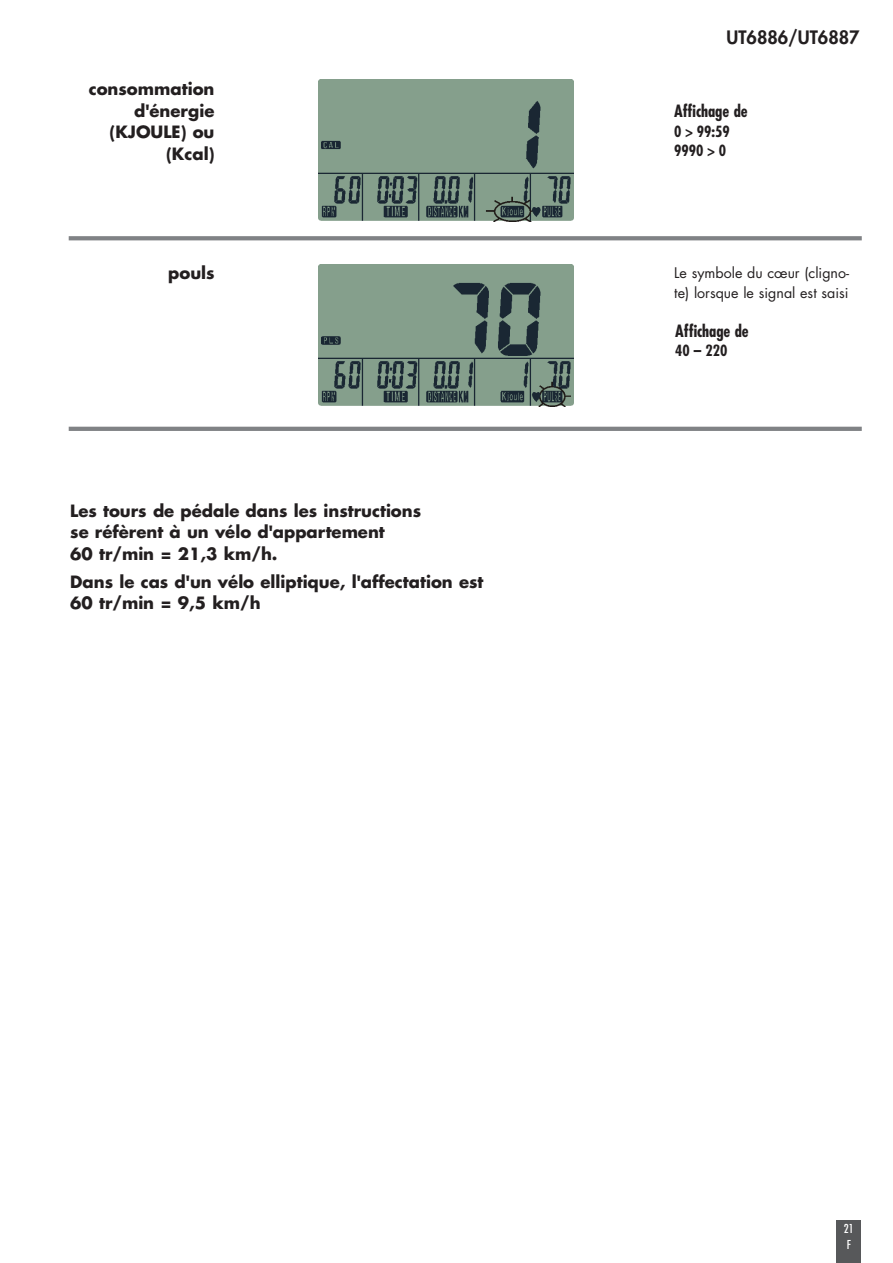
<style>
.page{position:relative;width:893px;height:1263px;background:#fff}
.page>*{position:absolute;margin:0;border:0;box-sizing:border-box;transform-origin:0 0}
.t1{font:800 18px "Futura";color:#231f20}
.t2{font:700 16.5px/21.5px "Futura";color:#231f20}
.t3{font:700 condensed 16.5px "Futura";color:#231f20}
.t4{font:700 condensed 15px/19px "Futura";color:#231f20}
.t5{font:14.25px/20.5px "Futura CE";color:#231f20}
.t6{font:condensed 12px/15.6px "Futura";color:#fff}
</style>
<div class="page">
<div style="left:836px;top:1220px;width:25px;height:43px;background:#57585a"></div>
<svg style="left:69px;top:236px;width:793px;height:4px;background:#858789"></svg>
<hr style="left:69px;top:427px;width:793px;height:4px;background:#808285">
<img style="left:319px;top:79px;width:255px;height:143px">
<img style="left:319px;top:264px;width:255px;height:143px">
<p class="t2" style="left:89px;top:80px;width:127px;text-align:right">consommation d'énergie (KJOULE) ou (Kcal)</p>
<p class="t2" style="left:168px;top:264px;width:48px">pouls</p>
<p class="t2" style="left:70px;top:501px;width:353px">Les tours de pédale dans les instructions se réfèrent à un vélo d'appartement<br>60 tr/min = 21,3 km/h.</p>
<p class="t2" style="left:70px;top:572px;width:415px">Dans le cas d'un vélo elliptique, l'affectation est<br>60 tr/min = 9,5 km/h</p>
<p class="t1" style="left:727px;top:29px;width:134px">UT6886/UT6887</p>
<p class="t3" style="left:674px;top:104px;width:75px">Affichage de</p>
<p class="t4" style="left:674px;top:123px;width:57px">0 &gt; 99:59<br>9990 &gt; 0</p>
<p class="t5" style="left:674px;top:264px;width:176px">Le symbole du cœur (cligno&shy;te) lorsque le signal est saisi</p>
<p class="t3" style="left:675px;top:323px;width:75px">Affichage de</p>
<p class="t4" style="left:675px;top:343px;width:54px">40 – 220</p>
<p class="t6" style="left:844px;top:1222px;width:11px">21<br>F</p>
</div>
